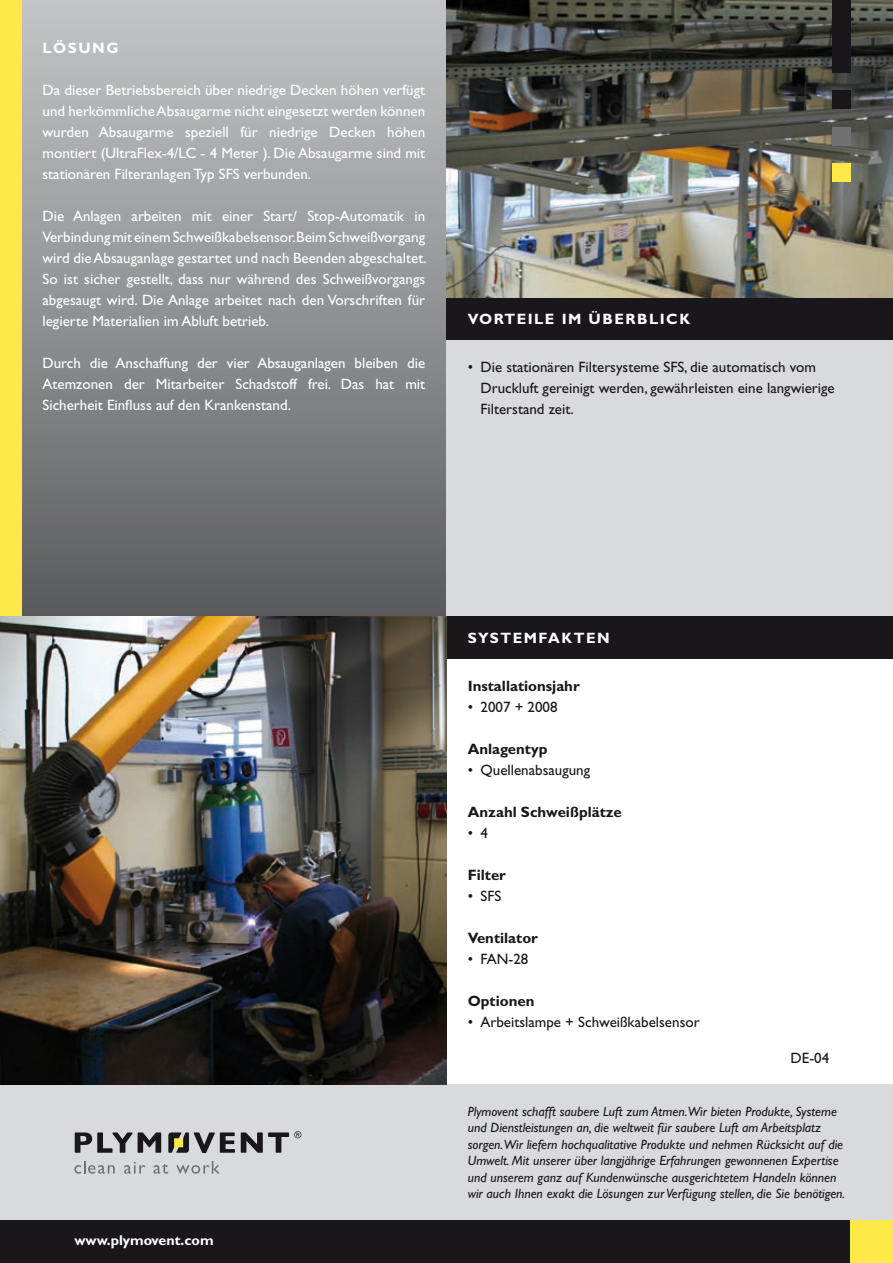
<style>
.page{position:relative;width:893px;height:1263px;background:#fff}
.page>*{position:absolute;margin:0;border:0;box-sizing:border-box;transform-origin:0 0}
.t1{font:15px/21px "Gill Sans Std";color:#fff;text-align:justify}
.t2{font:15px/21px "Gill Sans Std";color:#1a171c}
.t3{font:700 15px "Gill Sans Std";color:#1a171c}
.t4{font:700 15px "Gill Sans Std";letter-spacing:.1em;color:#fff}
.t5{font:700 14.25px "Gill Sans Std";color:#fff}
.t6{font:italic 13.5px/16.5px "Gill Sans Std";color:#1a171c}
</style>
<div class="page">
<div style="left:0;top:0;width:446px;height:617px;background:linear-gradient(to bottom,#c5c6c8,#5b5c5e)"></div>
<div style="left:446px;top:340px;width:447px;height:277px;background:#d9dadb"></div>
<div style="left:0;top:1084px;width:893px;height:179px;background:#d9dadb"></div>
<div style="left:0;top:1220px;width:893px;height:43px;background:#1a171c"></div>
<div style="left:0;top:0;width:21px;height:617px;background:#ffe948"></div>
<div style="left:850px;top:1220px;width:43px;height:43px;background:#ffe948"></div>
<div style="left:446px;top:298px;width:447px;height:42px;background:#1a171c"></div>
<div style="left:446px;top:617px;width:447px;height:42px;background:#1a171c"></div>
<img style="left:446px;top:0;width:447px;height:298px">
<img style="left:0;top:617px;width:446px;height:467px">
<div style="left:832px;top:164px;width:18px;height:18px;background:#ffe948"></div>
<div style="left:832px;top:127px;width:18px;height:18px;background:#707173"></div>
<div style="left:832px;top:91px;width:18px;height:18px;background:#1a171c"></div>
<div style="left:832px;top:0;width:18px;height:73px;background:#1a171c"></div>
<svg style="left:75px;top:1132px;width:86px;height:21px"></svg>
<svg style="left:241px;top:1131px;width:60px;height:22px"></svg>
<svg style="left:168px;top:1132px;width:67px;height:21px"></svg>
<svg style="left:74px;top:1161px;width:41px;height:13px"></svg>
<svg style="left:124px;top:1162px;width:21px;height:12px"></svg>
<svg style="left:153px;top:1164px;width:15px;height:10px"></svg>
<svg style="left:176px;top:1161px;width:44px;height:13px"></svg>
<p class="t4" style="left:43px;top:39px;width:78px">Lösung</p>
<p class="t1" style="left:43px;top:79px;width:384px">Da dieser Betriebsbereich über niedrige Decken höhen verfügt und herkömmliche Absaugarme nicht eingesetzt werden können wurden Absaugarme speziell für niedrige Decken höhen montiert (UltraFlex-4/LC - 4 Meter ). Die Absaugarme sind mit stationären Filteranlagen Typ SFS verbunden.</p>
<p class="t1" style="left:43px;top:205px;width:386px">Die Anlagen arbeiten mit einer Start/ Stop-Automatik in Verbindung mit einem Schweißkabelsensor.Beim Schweißvorgang wird die Absauganlage gestartet und nach Beenden abgeschaltet.<br>So ist sicher gestellt, dass nur während des Schweißvorgangs abgesaugt wird. Die Anlage arbeitet nach den Vorschriften für legierte Materialien im Abluft betrieb.</p>
<p class="t1" style="left:43px;top:352px;width:384px">Durch die Anschaffung der vier Absauganlagen bleiben die Atemzonen der Mitarbeiter Schadstoff frei. Das hat mit Sicherheit Einfluss auf den Krankenstand.</p>
<p class="t4" style="left:468px;top:310px;width:224px">Vorteile im überblick</p>
<p class="t2" style="left:480px;top:356px;width:356px;text-indent:-13px">• Die stationären Filtersysteme SFS, die automatisch vom<br>Druckluft gereinigt werden, gewährleisten eine langwierige<br>Filterstand zeit.</p>
<p class="t5" style="left:74px;top:1232px;width:141px">www.plymovent.com</p>
<p class="t4" style="left:468px;top:629px;width:34px">SYSTE</p>
<p class="t4" style="left:524px;top:629px;width:87px">MFAkten</p>
<p class="t3" style="left:468px;top:677px;width:114px">I nstallationsjahr</p>
<p class="t2" style="left:468px;top:696px;width:91px">• 2007 + 2008</p>
<p class="t3" style="left:468px;top:740px;width:81px">Anlagentyp</p>
<p class="t2" style="left:468px;top:759px;width:124px">• Quellenabsaugung</p>
<p class="t3" style="left:468px;top:803px;width:156px">Anzahl Schweißplätze</p>
<p class="t2" style="left:468px;top:822px;width:22px">• 4</p>
<p class="t3" style="left:468px;top:866px;width:40px">Filter</p>
<p class="t2" style="left:468px;top:885px;width:35px">• SFS</p>
<p class="t3" style="left:468px;top:929px;width:72px">Ventilator</p>
<p class="t2" style="left:468px;top:948px;width:62px">• FAN-28</p>
<p class="t3" style="left:468px;top:992px;width:68px">Optionen</p>
<p class="t2" style="left:468px;top:1011px;width:233px">• Arbeitslampe + Schweißkabelsensor</p>
<p class="t2" style="left:791px;top:1048px;width:40px">DE-04</p>
<p class="t6" style="left:468px;top:1103px;width:379px">Plymovent schafft saubere Luft zum Atmen.Wir bieten Produkte, Systeme und Dienstleistungen an, die weltweit für saubere Luft am Arbeitsplatz sorgen.Wir liefern hochqualitative Produkte und nehmen Rücksicht auf die Umwelt. Mit unserer über langjährige Erfahrungen gewonnenen Expertise und unserem ganz auf Kundenwünsche ausgerichtetem Handeln können wir auch Ihnen exakt die Lösungen zur Verfügung stellen, die Sie benötigen.</p>
</div>
